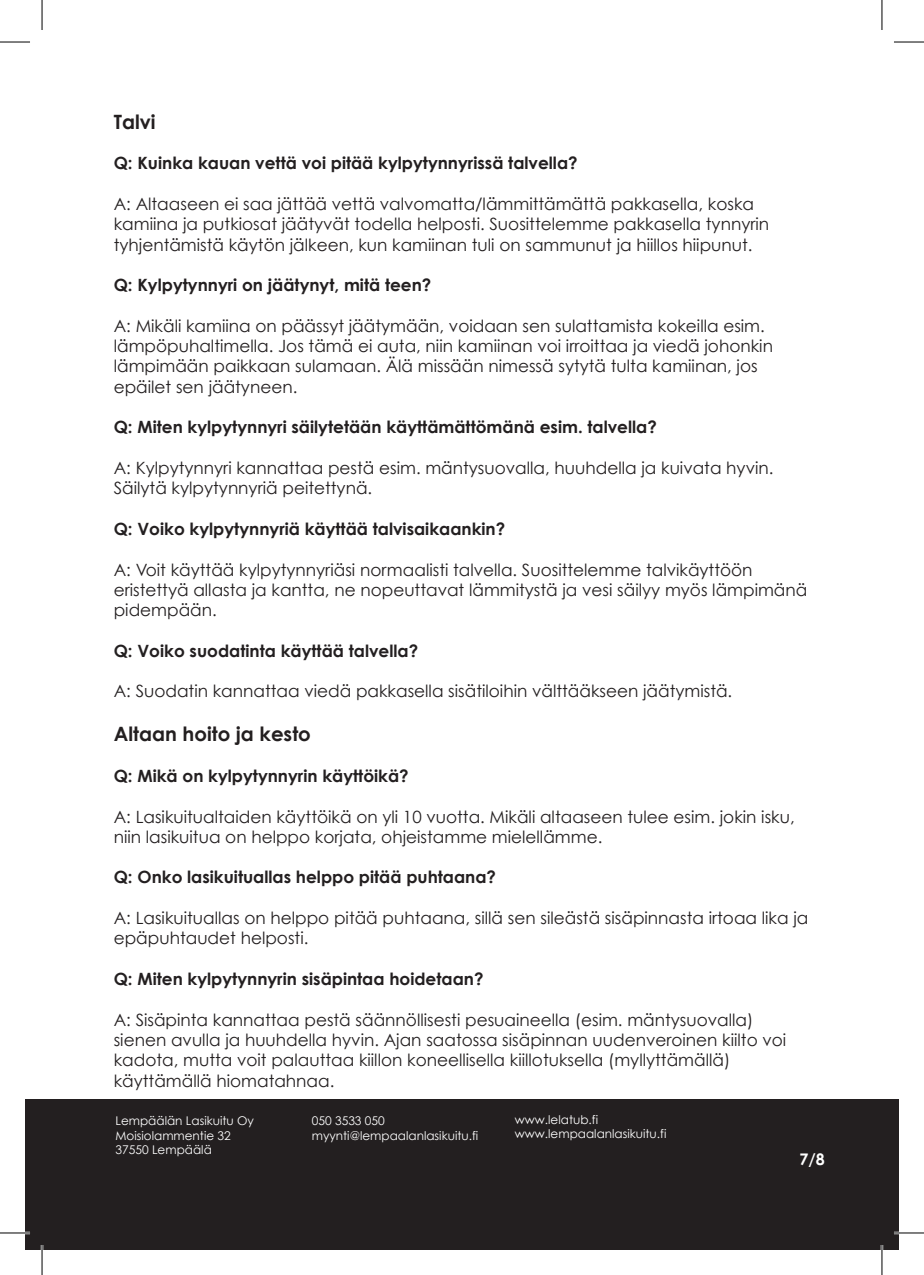
<style>
.page{position:relative;width:924px;height:1275px;background:#fff}
.page>*{position:absolute;margin:0;border:0;box-sizing:border-box;transform-origin:0 0}
.t1{font:700 19.8px "Century Gothic";color:#231f20}
.t2{font:17px/20.2px "Century Gothic";color:#231f20}
.t3{font:700 17px "Century Gothic";color:#231f20}
.t4{font:700 16px "Century Gothic";color:#fff}
.t5{font:12px/14.4px "Century Gothic";color:#fff}
</style>
<div class="page">
<div style="left:25px;top:1099px;width:17px;height:151px;background:#231f20"></div>
<div style="left:42px;top:1100px;width:856px;height:150px;background:#231f20"></div>
<hr style="left:0;top:1231px;width:30px;height:3px;background:#fff">
<hr style="left:893px;top:1231px;width:30px;height:3px;background:#fff">
<hr style="left:41px;top:1245px;width:2px;height:30px;background:#fff">
<hr style="left:880px;top:1245px;width:2px;height:30px;background:#fff">
<hr style="left:0;top:42px;width:30px;height:1px;background:#000">
<hr style="left:893px;top:42px;width:30px;height:1px;background:#000">
<hr style="left:0;top:1232px;width:30px;height:1px;background:#000">
<hr style="left:893px;top:1232px;width:30px;height:1px;background:#000">
<hr style="left:42px;top:0;width:1px;height:30px;background:#000">
<hr style="left:42px;top:1245px;width:1px;height:30px;background:#000">
<hr style="left:881px;top:0;width:1px;height:30px;background:#000">
<hr style="left:881px;top:1245px;width:1px;height:30px;background:#000">
<p class="t1" style="left:114px;top:107px;width:43px">Talvi</p>
<p class="t3" style="left:114px;top:150px;width:465px">Q: Kuinka kauan vettä voi pitää kylpytynnyrissä talvella?</p>
<p class="t2" style="left:114px;top:194px;width:656px">A: Altaaseen ei saa jättää vettä valvomatta/lämmittämättä pakkasella, koska kamiina ja putkiosat jäätyvät todella helposti. Suosittelemme pakkasella tynnyrin tyhjentämistä käytön jälkeen, kun kamiinan tuli on sammunut ja hiillos hiipunut.</p>
<p class="t3" style="left:114px;top:272px;width:319px">Q: Kylpytynnyri on jäätynyt, mitä teen?</p>
<p class="t2" style="left:114px;top:315px;width:660px">A: Mikäli kamiina on päässyt jäätymään, voidaan sen sulattamista kokeilla esim. lämpöpuhaltimella. Jos tämä ei auta, niin kamiinan voi irroittaa ja viedä johonkin lämpimään paikkaan sulamaan. Älä missään nimessä sytytä tulta kamiinan, jos epäilet sen jäätyneen.</p>
<p class="t3" style="left:114px;top:414px;width:544px">Q: Miten kylpytynnyri säilytetään käyttämättömänä esim. talvella?</p>
<p class="t2" style="left:114px;top:457px;width:661px">A: Kylpytynnyri kannattaa pestä esim. mäntysuovalla, huuhdella ja kuivata hyvin.<br>Säilytä kylpytynnyriä peitettynä.</p>
<p class="t3" style="left:114px;top:516px;width:393px">Q: Voiko kylpytynnyriä käyttää talvisaikaankin?</p>
<p class="t2" style="left:114px;top:559px;width:694px">A: Voit käyttää kylpytynnyriäsi normaalisti talvella. Suosittelemme talvikäyttöön eristettyä allasta ja kantta, ne nopeuttavat lämmitystä ja vesi säilyy myös lämpimänä pidempään.</p>
<p class="t3" style="left:114px;top:637px;width:306px">Q: Voiko suodatinta käyttää talvella?</p>
<p class="t2" style="left:114px;top:681px;width:619px">A: Suodatin kannattaa viedä pakkasella sisätiloihin välttääkseen jäätymistä.</p>
<p class="t1" style="left:114px;top:719px;width:198px">Altaan hoito ja kesto</p>
<p class="t3" style="left:114px;top:763px;width:296px">Q: Mikä on kylpytynnyrin käyttöikä?</p>
<p class="t2" style="left:114px;top:806px;width:682px">A: Lasikuitualtaiden käyttöikä on yli 10 vuotta. Mikäli altaaseen tulee esim. jokin isku, niin lasikuitua on helppo korjata, ohjeistamme mielellämme.</p>
<p class="t3" style="left:114px;top:864px;width:383px">Q: Onko lasikuituallas helppo pitää puhtaana?</p>
<p class="t2" style="left:114px;top:907px;width:695px">A: Lasikuituallas on helppo pitää puhtaana, sillä sen sileästä sisäpinnasta irtoaa lika ja epäpuhtaudet helposti.</p>
<p class="t3" style="left:114px;top:966px;width:371px">Q: Miten kylpytynnyrin sisäpintaa hoidetaan?</p>
<p class="t2" style="left:114px;top:1009px;width:673px">A: Sisäpinta kannattaa pestä säännöllisesti pesuaineella (esim. mäntysuovalla) sienen avulla ja huuhdella hyvin. Ajan saatossa sisäpinnan uudenveroinen kiilto voi kadota, mutta voit palauttaa kiillon koneellisella kiillotuksella (myllyttämällä) käyttämällä hiomatahnaa.</p>
<p class="t5" style="left:115px;top:1113px;width:140px">Lempäälän Lasikuitu Oy<br>Moisiolammentie 32<br>37550 Lempäälä</p>
<p class="t5" style="left:311px;top:1113px;width:168px">050 3533 050 myynti@lempaalanlasikuitu.fi</p>
<p class="t5" style="left:514px;top:1111px;width:153px">www.lelatub.fi www.lempaalanlasikuitu.fi</p>
<p class="t4" style="left:799px;top:1146px;width:27px">7/8</p>
</div>
